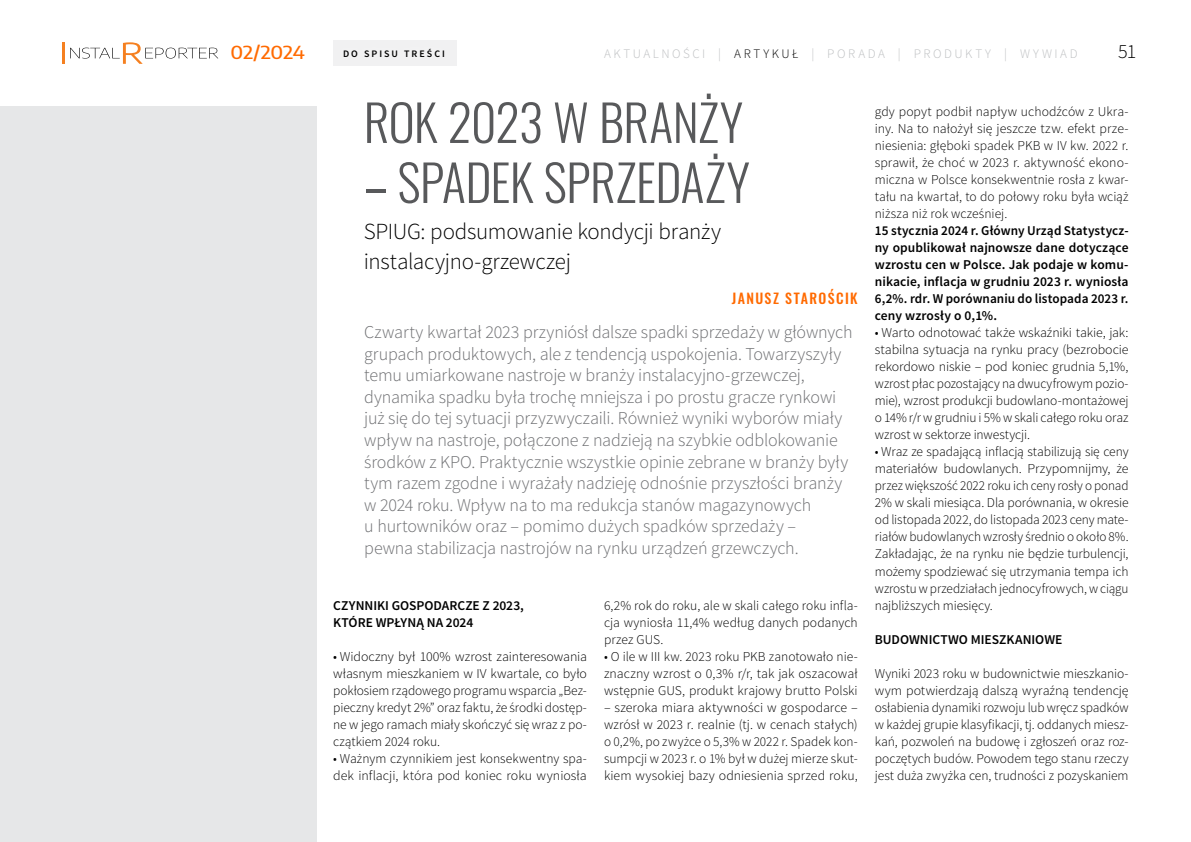
<style>
.page{position:relative;width:1191px;height:842px;background:#fff}
.page>*{position:absolute;margin:0;border:0;box-sizing:border-box;transform-origin:0 0}
.t1{font:300 50px "Oswald";letter-spacing:-.01em;color:#58595b}
.t2{font:300 23px/30px "Source Sans Pro";letter-spacing:-.01em;color:#000}
.t3{font:300 20px "Source Sans Pro";color:#000}
.t4{font:300 18px/21.6px "Source Sans Pro";letter-spacing:-.01em;color:#6d6e71}
.t5{font:500 18px "Encode Sans";letter-spacing:-.015em;color:#ff6a00;scale:1.11 1}
.t6{font:500 14px "Oswald";letter-spacing:.1em;color:#ff6a00}
.t7{font:300 13.5px/17px "Source Sans Pro";color:#000;text-align:justify}
.t8{font:600 13.5px/17px "Source Sans Pro";color:#000}
.t9{font:300 13px "Source Sans Pro";letter-spacing:.195em;color:#bcbec0}
.t10{font:600 9.9px "Source Sans Pro";letter-spacing:.2em;color:#000}
.s1{color:#000}
</style>
<div class="page">
<hr style="left:62px;top:43px;width:3px;height:21px;background:#f58020">
<svg style="left:70px;top:42px;width:148px;height:22px"></svg>
<div style="left:333px;top:41px;width:123px;height:25px;background:#f1f1f2"></div>
<div style="left:0;top:106px;width:316px;height:736px;background:#e6e7e8"></div>
<h3 class="t5" style="left:230px;top:40px;width:69px">02/2024</h3>
<p class="t10" style="left:343px;top:47px;width:103px">do spisu treści</p>
<p class="t9" style="left:604px;top:46px;width:459px">AKTUALNOŚCI | <span class="s1">ARTYKUŁ</span> | PORADa | PRODUKTY | wywiad</p>
<h3 class="t3" style="left:1118px;top:39px;width:20px">51</h3>
<h1 class="t1" style="left:364px;top:89px;width:381px">ROK 2023 W BRANŻY</h1>
<h1 class="t1" style="left:364px;top:149px;width:388px">– SPADEK SPRZEDAŻY</h1>
<h2 class="t2" style="left:364px;top:216px;width:359px">SPIUG: podsumowanie kondycji branży instalacyjno-grzewczej</h2>
<p class="t6" style="left:732px;top:289px;width:127px">JANUSZ STAROŚCIK</p>
<p class="t4" style="left:364px;top:321px;width:490px">Czwarty kwartał 2023 przyniósł dalsze spadki sprzedaży w głównych grupach produktowych, ale z tendencją uspokojenia. Towarzyszyły temu umiarkowane nastroje w branży instalacyjno-grzewczej, dynamika spadku była trochę mniejsza i po prostu gracze rynkowi już się do tej sytuacji przyzwyczaili. Również wyniki wyborów miały wpływ na nastroje, połączone z nadzieją na szybkie odblokowanie środków z KPO. Praktycznie wszystkie opinie zebrane w branży były tym razem zgodne i wyrażały nadzieję odnośnie przyszłości branży w 2024 roku. Wpływ na to ma redukcja stanów magazynowych<br>u hurtowników oraz – pomimo dużych spadków sprzedaży –<br>pewna stabilizacja nastrojów na rynku urządzeń grzewczych.</p>
<p class="t8" style="left:333px;top:597px;width:192px">Czynniki gospodarcze z 2023, które wpłyną na 2024</p>
<p class="t7" style="left:333px;top:648px;width:255px">• Widoczny był 100% wzrost zainteresowania własnym mieszkaniem w IV kwartale, co było pokłosiem rządowego programu wsparcia „Bez&shy;pieczny kredyt 2%” oraz faktu, że środki dostęp&shy;ne w jego ramach miały skończyć się wraz z po&shy;czątkiem 2024 roku.</p>
<p class="t7" style="left:333px;top:750px;width:255px">• Ważnym czynnikiem jest konsekwentny spa&shy;dek inflacji, która pod koniec roku wyniosła</p>
<p class="t7" style="left:604px;top:597px;width:255px">6,2% rok do roku, ale w skali całego roku infla&shy;cja wyniosła 11,4% według danych podanych przez GUS.</p>
<p class="t7" style="left:604px;top:648px;width:255px">• O ile w III kw. 2023 roku PKB zanotowało nie&shy;znaczny wzrost o 0,3% r/r, tak jak oszacował wstępnie GUS, produkt krajowy brutto Polski</p>
<p class="t7" style="left:604px;top:699px;width:255px">– szeroka miara aktywności w gospodarce – wzrósł w 2023 r. realnie (tj. w cenach stałych) o 0,2%, po zwyżce o 5,3% w 2022 r. Spadek kon&shy;sumpcji w 2023 r. o 1% był w dużej mierze skut&shy;kiem wysokiej bazy odniesienia sprzed roku,</p>
<p class="t7" style="left:874px;top:103px;width:255px">gdy popyt podbił napływ uchodźców z Ukra&shy;iny. Na to nałożył się jeszcze tzw. efekt prze&shy;niesienia: głęboki spadek PKB w IV kw. 2022 r. sprawił, że choć w 2023 r. aktywność ekono&shy;miczna w Polsce konsekwentnie rosła z kwar&shy;tału na kwartał, to do połowy roku była wciąż niższa niż rok wcześniej.</p>
<p class="t8" style="left:874px;top:223px;width:255px;text-align:justify">15 stycznia 2024 r. Główny Urząd Statystycz&shy;ny opublikował najnowsze dane dotyczące wzrostu cen w Polsce. Jak podaje w komu&shy;nikacie, inflacja w grudniu 2023 r. wyniosła 6,2%. rdr. W porównaniu do listopada 2023 r. ceny wzrosły o 0,1%.</p>
<p class="t7" style="left:874px;top:324px;width:255px">• Warto odnotować także wskaźniki takie, jak: stabilna sytuacja na rynku pracy (bezrobocie rekordowo niskie – pod koniec grudnia 5,1%, wzrost płac pozostający na dwucyfrowym pozio&shy;mie), wzrost produkcji budowlano-montażowej o 14% r/r w grudniu i 5% w skali całego roku oraz wzrost w sektorze inwestycji.</p>
<p class="t7" style="left:874px;top:443px;width:255px">• Wraz ze spadającą inflacją stabilizują się ceny materiałów budowlanych. Przypomnijmy, że przez większość 2022 roku ich ceny rosły o ponad 2% w skali miesiąca. Dla porównania, w okresie od listopada 2022, do listopada 2023 ceny mate&shy;riałów budowlanych wzrosły średnio o około 8%.<br>Zakładając, że na rynku nie będzie turbulencji, możemy spodziewać się utrzymania tempa ich wzrostu w przedziałach jednocyfrowych, w ciągu najbliższych miesięcy.</p>
<p class="t8" style="left:874px;top:631px;width:189px">Budownictwo mieszkaniowe</p>
<p class="t7" style="left:874px;top:665px;width:255px">Wyniki 2023 roku w budownictwie mieszkanio&shy;wym potwierdzają dalszą wyraźną tendencję osłabienia dynamiki rozwoju lub wręcz spadków w każdej grupie klasyfikacji, tj. oddanych miesz&shy;kań, pozwoleń na budowę i zgłoszeń oraz roz&shy;poczętych budów. Powodem tego stanu rzeczy jest duża zwyżka cen, trudności z pozyskaniem</p>
</div>
